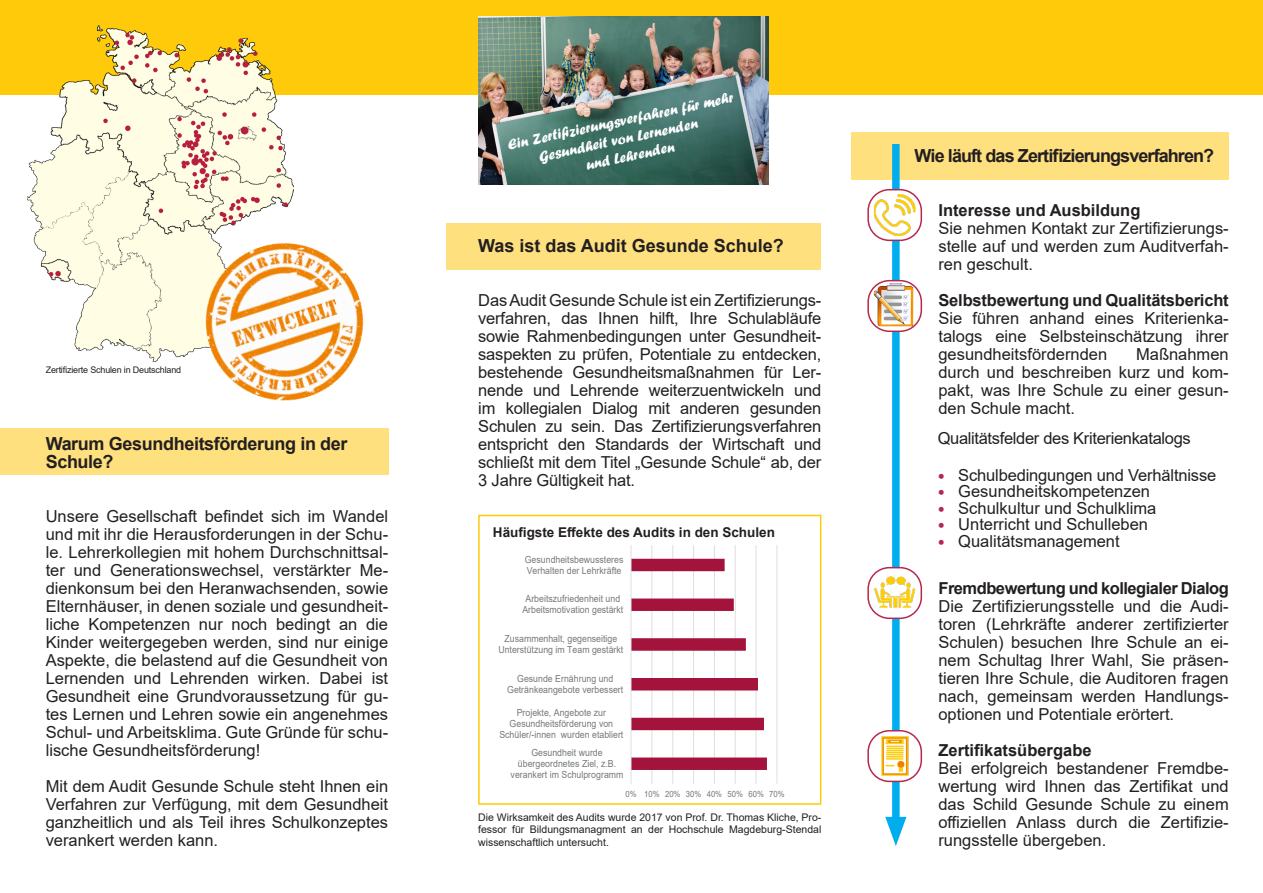
<style>
.page{position:relative;width:1263px;height:893px;background:#fff}
.page>*{position:absolute;margin:0;border:0;box-sizing:border-box;transform-origin:0 0}
.Überschrift{font:700 18px/18px "Arial";letter-spacing:-.02em;color:#231f20}
.Überschrift-2{font:700 18px "Arial";letter-spacing:-.05em;color:#231f20}
.Überschrift-3{font:700 18px "Arial";color:#231f20}
.Text_ohne_Grundline{font:16.5px/18px "Arial";color:#231f20;text-align:justify}
.t1{font:700 16.5px "Arial";letter-spacing:-.01em;color:#231f20}
.Text_ohne_Grundline-2{font:16.5px "Arial";letter-spacing:-.02em;color:#231f20}
.t2{font:700 16.5px "Arial";letter-spacing:-.03em;color:#231f20}
.Text_ohne_Grundline-3{font:15.15px "Forte";color:#fff}
.t3{font:700 13.5px "Arial";color:#231f20}
.Text_ohne_Grundline-4{font:10.5px/12.6px "Arial";color:#231f20;text-align:justify}
.t4{font:9.75px/11.2px "Arial";color:#76787b;text-align:center;scale:.9 1}
.Text_ohne_Grundline-5{font:9px "Arial";letter-spacing:-.02em;color:#231f20}
.t5{font:8.55px "Arial";color:#76787b;scale:.9 1}
</style>
<div class="page">
<div style="left:851px;top:133px;width:378px;height:47px;background:#ffe07f"></div>
<div style="left:446px;top:223px;width:375px;height:47px;background:#ffe07f"></div>
<div style="left:0;top:428px;width:388px;height:47px;background:#ffe07f"></div>
<div style="left:0;top:0;width:1263px;height:95px;background:#feca0a"></div>
<div style="left:892px;top:144px;width:8px;height:685px;background:#00aeef"></div>
<svg style="left:885px;top:817px;width:21px;height:29px"></svg>
<img style="left:870px;top:733px;width:49px;height:46px">
<div style="left:867px;top:730px;width:55px;height:52px;border:2px solid #b6274b;border-radius:21px"></div>
<div style="left:868px;top:568px;width:53px;height:50px;background:#fff;border-radius:21px"></div>
<img style="left:871px;top:575px;width:48px;height:36px">
<div style="left:867px;top:567px;width:55px;height:52px;border:2px solid #b6274b;border-radius:21px"></div>
<svg style="left:868px;top:281px;width:53px;height:50px"></svg>
<img style="left:874px;top:283px;width:39px;height:43px">
<div style="left:867px;top:280px;width:55px;height:52px;border:2px solid #b6274b;border-radius:21px"></div>
<svg style="left:868px;top:190px;width:53px;height:50px"></svg>
<img style="left:874px;top:194px;width:41px;height:42px">
<div style="left:867px;top:189px;width:55px;height:52px;border:2px solid #b6274b;border-radius:21px"></div>
<hr style="left:652px;top:545px;width:1px;height:239px;background:#dcdddf">
<hr style="left:672px;top:545px;width:1px;height:239px;background:#dcdddf">
<hr style="left:693px;top:545px;width:1px;height:239px;background:#dcdddf">
<hr style="left:714px;top:545px;width:1px;height:239px;background:#dcdddf">
<hr style="left:735px;top:545px;width:1px;height:239px;background:#dcdddf">
<hr style="left:756px;top:545px;width:1px;height:239px;background:#dcdddf">
<hr style="left:777px;top:545px;width:1px;height:239px;background:#dcdddf">
<svg style="left:632px;top:559px;width:135px;height:211px"></svg>
<hr style="left:631px;top:545px;width:1px;height:239px;background:#dcdddf">
<div style="left:478px;top:515px;width:343px;height:290px;border:2px solid #feca0a"></div>
<img style="left:28px;top:25px;width:266px;height:337px">
<img style="left:178px;top:214px;width:186px;height:187px">
<img style="left:478px;top:17px;width:290px;height:168px">
<p class="Text_ohne_Grundline-5" style="left:46px;top:364px;width:137px">Zertifizierte Schulen in Deutschland</p>
<p class="Überschrift" style="left:46px;top:435px;width:303px">Warum Gesundheitsförderung in der<br>Schule?</p>
<p class="Text_ohne_Grundline" style="left:46px;top:507px;width:344px">Unsere Gesellschaft befindet sich im Wandel und mit ihr die Herausforderungen in der Schu&shy;le. Lehrerkollegien mit hohem Durchschnittsal&shy;ter und Generationswechsel, verstärkter Me&shy;dienkonsum bei den Heranwachsenden, sowie Elternhäuser, in denen soziale und gesundheit&shy;liche Kompetenzen nur noch bedingt an die Kinder weitergegeben werden, sind nur einige Aspekte, die belastend auf die Gesundheit von Lernenden und Lehrenden wirken. Dabei ist Gesundheit eine Grundvoraussetzung für gu&shy;tes Lernen und Lehren sowie ein angenehmes Schul- und Arbeitsklima. Gute Gründe für schu&shy;lische Gesundheitsförderung!</p>
<p class="Text_ohne_Grundline" style="left:46px;top:777px;width:344px">Mit dem Audit Gesunde Schule steht Ihnen ein Verfahren zur Verfügung, mit dem Gesundheit ganzheitlich und als Teil ihres Schulkonzeptes verankert werden kann.</p>
<p class="Text_ohne_Grundline-3" style="left:506px;top:136px;width:232px;rotate:-12deg">Ein Zertifi zierungsverfahren für mehr</p>
<p class="Text_ohne_Grundline-3" style="left:537px;top:148px;width:163px;rotate:-12deg">Gesundheit von Lernenden</p>
<p class="Text_ohne_Grundline-3" style="left:584px;top:156px;width:92px;rotate:-12deg">und Lehrenden</p>
<p class="Überschrift-3" style="left:478px;top:233px;width:307px">Was ist das Audit Gesunde Schule?</p>
<p class="Text_ohne_Grundline" style="left:478px;top:291px;width:345px">Das Audit Gesunde Schule ist ein Zertifizierungs&shy;verfahren, das Ihnen hilft, Ihre Schulabläufe sowie Rahmenbedingungen unter Gesundheit&shy;saspekten zu prüfen, Potentiale zu entdecken, bestehende Gesundheitsmaßnahmen für Ler&shy;nende und Lehrende weiterzuentwickeln und im kollegialen Dialog mit anderen gesunden Schulen zu sein. Das Zertifizierungsverfahren entspricht den Standards der Wirtschaft und schließt mit dem Titel „Gesunde Schule“ ab, der 3 Jahre Gültigkeit hat.</p>
<p class="t3" style="left:493px;top:523px;width:283px">Häufigste Effekte des Audits in den Schulen</p>
<p class="t4" style="left:525px;top:553px;width:111px;text-align:left">Gesundheitsbewussteres<br>Verhalten der Lehrkräfte</p>
<p class="t4" style="left:522px;top:593px;width:114px">Arbeitszufriedenheit und<br>Arbeitsmotivation gestärkt</p>
<p class="t4" style="left:498px;top:633px;width:140px">Zusammenhalt, gegenseitige<br>Unterstützung im Team gestärkt</p>
<p class="t4" style="left:507px;top:673px;width:131px">Gesunde Ernährung und<br>Getränkeangebote verbessert</p>
<p class="t4" style="left:499px;top:707px;width:139px">Projekte, Angebote zur<br>Gesundheitsförderung von<br>Schüler/-innen wurden etabliert</p>
<p class="t4" style="left:511px;top:746px;width:127px">Gesundheit wurde übergeordnetes Ziel, z.B. verankert im Schulprogramm</p>
<p class="t5" style="left:625px;top:788px;width:178px">0% 10% 20% 30% 40% 50% 60% 70%</p>
<p class="Text_ohne_Grundline-4" style="left:478px;top:811px;width:345px">Die Wirksamkeit des Audits wurde 2017 von Prof. Dr. Thomas Kliche, Pro&shy;fessor für Bildungsmanagment an der Hochschule Magdeburg-Stendal wissenschaftlich untersucht.</p>
<p class="Überschrift-2" style="left:915px;top:143px;width:301px">Wie läuft das Zertifizierungsverfahren?</p>
<p class="t1" style="left:938px;top:199px;width:204px">Interesse und Ausbildung</p>
<p class="Text_ohne_Grundline" style="left:938px;top:219px;width:292px">Sie nehmen Kontakt zur Zertifizierungs&shy;stelle auf und werden zum Auditverfah&shy;ren geschult.</p>
<p class="t1" style="left:938px;top:289px;width:292px">Selbstbewertung und Qualitätsbericht</p>
<p class="Text_ohne_Grundline" style="left:938px;top:309px;width:292px">Sie führen anhand eines Kriterienka&shy;talogs eine Selbsteinschätzung ihrer gesundheitsfördernden</p>
<p class="Text_ohne_Grundline" style="left:938px;top:345px;width:292px;text-indent:198px">Maßnahmen durch und beschreiben kurz und kom&shy;pakt, was Ihre Schule zu einer gesun&shy;den Schule macht.</p>
<p class="Text_ohne_Grundline-2" style="left:938px;top:427px;width:255px">Qualitätsfelder des Kriterienkatalogs</p>
<p class="Text_ohne_Grundline" style="left:958px;top:466px;width:259px">Schulbedingungen und Verhältnisse</p>
<p class="Text_ohne_Grundline" style="left:958px;top:482px;width:193px">Gesundheitskompetenzen</p>
<p class="Text_ohne_Grundline" style="left:958px;top:499px;width:200px">Schulkultur und Schulklima</p>
<p class="Text_ohne_Grundline" style="left:958px;top:515px;width:191px">Unterricht und Schulleben</p>
<p class="Text_ohne_Grundline" style="left:958px;top:532px;width:163px">Qualitätsmanagement</p>
<p class="t2" style="left:938px;top:577px;width:292px">Fremdbewertung und kollegialer Dialog</p>
<p class="Text_ohne_Grundline" style="left:938px;top:597px;width:292px">Die Zertifizierungsstelle und die Audi&shy;toren (Lehrkräfte anderer zertifizierter Schulen) besuchen Ihre Schule an ei&shy;nem Schultag Ihrer Wahl, Sie präsen&shy;tieren Ihre Schule, die Auditoren fragen nach, gemeinsam werden Handlungs&shy;optionen und Potentiale erörtert.</p>
<p class="t1" style="left:938px;top:739px;width:155px">Zertifikatsübergabe</p>
<p class="Text_ohne_Grundline" style="left:938px;top:759px;width:292px">Bei erfolgreich bestandener Fremdbe&shy;wertung wird Ihnen das Zertifikat und das Schild Gesunde Schule zu einem offiziellen Anlass durch die Zertifizie&shy;rungsstelle übergeben.</p>
</div>
